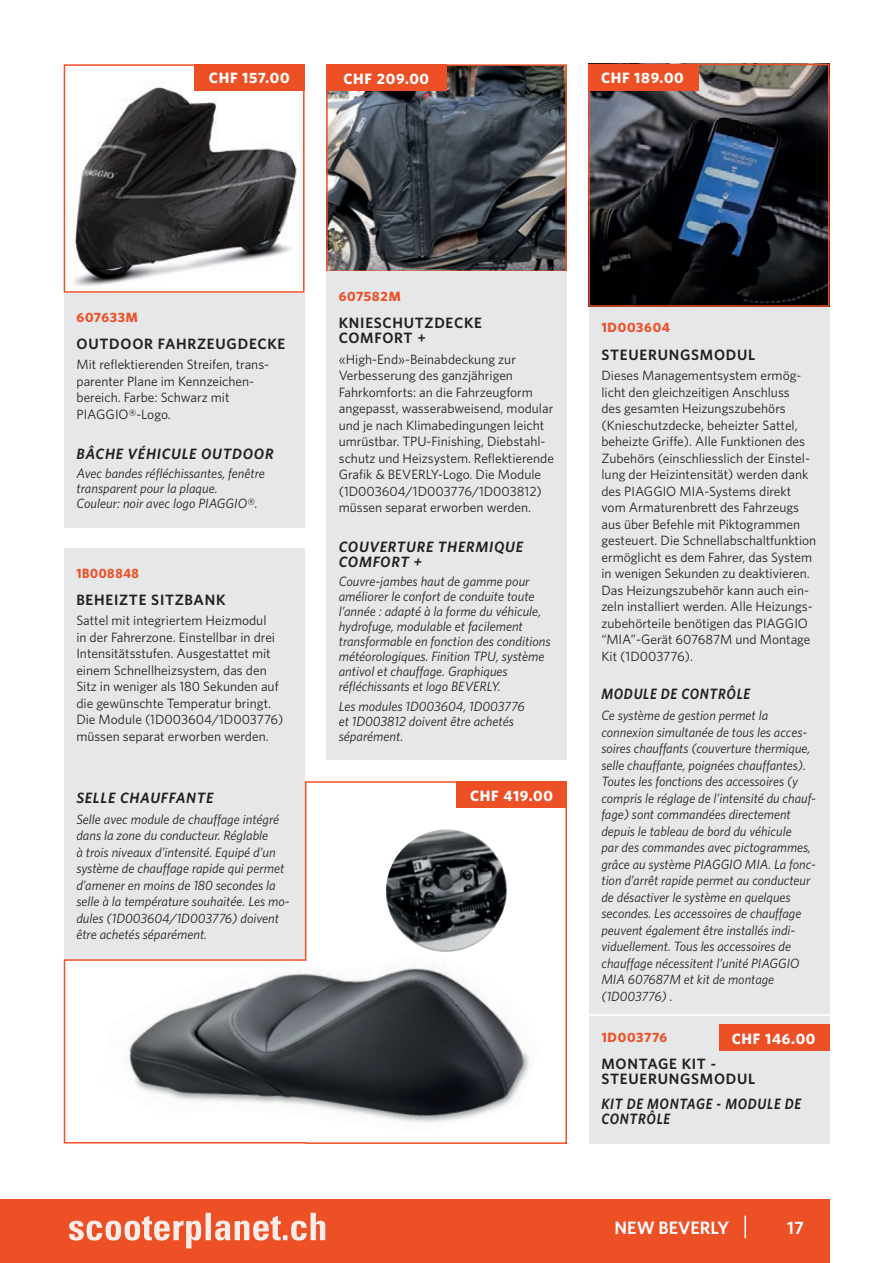
<style>
.page{position:relative;width:893px;height:1263px;background:#fff}
.page>*{position:absolute;margin:0;border:0;box-sizing:border-box;transform-origin:0 0}
.t1{font:600 18px "Whitney";color:#fff}
.t2{font:600 15px/15px "Whitney";letter-spacing:.05em;color:#231f20}
.t3{font:italic 600 15px/15px "Whitney";letter-spacing:.05em;color:#231f20}
.t4{font:700 15px "Whitney";letter-spacing:.05em;color:#fff}
.t5{font:italic 600 15px/15px "Whitney";letter-spacing:.05em;color:#231f20;scale:.91 1}
.t6{font:italic 13.5px/16.5px "Whitney";color:#231f20}
.t7{font:13.5px/16.5px "Whitney";color:#231f20}
.t8{font:700 13.5px "Whitney";letter-spacing:.05em;color:#ee5026}
.t9{font:700 13.5px "Whitney";letter-spacing:.05em;color:#ee5026;scale:.93 1}
</style>
<div class="page">
<div style="left:0;top:1199px;width:829px;height:64px;background:#ee5026"></div>
<hr style="left:744px;top:1215px;width:2px;height:23px;background:#fff">
<div style="left:64px;top:549px;width:241px;height:411px;background:#e6e7e9"></div>
<svg style="left:326px;top:64px;width:241px;height:208px;background:#4c4c51"></svg>
<div style="left:326px;top:64px;width:120px;height:27px;background:#ee5026"></div>
<div style="left:326px;top:272px;width:241px;height:488px;background:#e6e7e9"></div>
<div style="left:64px;top:293px;width:241px;height:234px;background:#e6e7e9"></div>
<svg style="left:64px;top:64px;width:241px;height:229px"></svg>
<div style="left:194px;top:64px;width:111px;height:27px;background:#ee5026"></div>
<div style="left:589px;top:304px;width:241px;height:839px;background:#e6e7e9"></div>
<svg style="left:588px;top:64px;width:241px;height:243px;background:#2c2f37"></svg>
<div style="left:588px;top:64px;width:111px;height:27px;background:#ee5026"></div>
<hr style="left:589px;top:1015px;width:241px;height:1px;background:#fafafa">
<div style="left:719px;top:1024px;width:111px;height:27px;background:#ee5026"></div>
<svg style="left:64px;top:781px;width:503px;height:363px;fill:#eee7e9"></svg>
<img style="left:102px;top:953px;width:437px;height:180px">
<img style="left:378px;top:829px;width:137px;height:131px">
<img style="left:69px;top:1212px;width:257px;height:37px">
<p class="t4" style="left:209px;top:68px;width:82px">CHF 157.00</p>
<p class="t4" style="left:343px;top:68px;width:87px">CHF 209.00</p>
<p class="t4" style="left:601px;top:68px;width:84px">CHF 189.00</p>
<p class="t8" style="left:77px;top:308px;width:63px">607633M</p>
<p class="t2" style="left:77px;top:336px;width:210px">OUTDOOR FAHRZEUGDECKE</p>
<p class="t7" style="left:77px;top:356px;width:194px">Mit reflektierenden Streifen, trans&shy;parenter Plane im Kennzeichen&shy;bereich. Farbe: Schwarz mit<br>PIAGGIO®-Logo.</p>
<p class="t3" style="left:77px;top:446px;width:199px">BÂCHE VÉHICULE OUTDOOR</p>
<p class="t6" style="left:77px;top:466px;width:190px;line-height:15px">Avec bandes réfléchissantes, fenêtre transparent pour la plaque.<br>Couleur: noir avec logo PIAGGIO®.</p>
<p class="t9" style="left:76px;top:564px;width:69px">1B008848</p>
<p class="t2" style="left:76px;top:592px;width:151px">BEHEIZTE SITZBANK</p>
<p class="t7" style="left:76px;top:612px;width:209px">Sattel mit integriertem Heizmodul<br>in der Fahrerzone. Einstellbar in drei Intensitätsstufen. Ausgestattet mit einem Schnellheizsystem, das den Sitz in weniger als 180 Sekunden auf die gewünschte Temperatur bringt.<br>Die Module (1D003604/1D003776) müssen separat erworben werden.</p>
<p class="t3" style="left:76px;top:790px;width:139px">SELLE CHAUFFANTE</p>
<p class="t6" style="left:76px;top:810px;width:215px">Selle avec module de chauffage intégré dans la zone du conducteur. Réglable<br>à trois niveaux d’intensité. Equipé d’un système de chauffage rapide qui permet d’amener en moins de 180 secondes la selle à la température souhaitée. Les mo&shy;dules (1D003604/1D003776) doivent être achetés séparément.</p>
<p class="t8" style="left:339px;top:287px;width:63px">607582M</p>
<p class="t2" style="left:339px;top:315px;width:145px">KNIESCHUTZDECKE<br>COMFORT +</p>
<p class="t7" style="left:339px;top:350px;width:217px">«High-End»-Beinabdeckung zur Verbesserung des ganzjährigen Fahrkomforts: an die Fahrzeugform angepasst, wasserabweisend, modular und je nach Klimabedingungen leicht umrüstbar. TPU-Finishing, Diebstahl&shy;schutz und Heizsystem. Reflektierende Grafik &amp; BEVERLY-Logo. Die Module (1D003604/1D003776/1D003812) müssen separat erworben werden.</p>
<p class="t3" style="left:339px;top:539px;width:186px">COUVERTURE THERMIQUE<br>COMFORT +</p>
<p class="t6" style="left:339px;top:574px;width:213px;line-height:15px">Couvre-jambes haut de gamme pour améliorer le confort de conduite toute l’année : adapté à la forme du véhicule, hydrofuge, modulable et facilement transformable en fonction des conditions météorologiques. Finition TPU, système antivol et chauffage. Graphiques réfléchissants et logo BEVERLY.</p>
<p class="t6" style="left:339px;top:698px;width:187px;line-height:15px">Les modules 1D003604, 1D003776 et 1D003812 doivent être achetés séparément.</p>
<p class="t4" style="left:470px;top:785px;width:84px">CHF 419.00</p>
<p class="t8" style="left:601px;top:319px;width:70px">1D003604</p>
<p class="t2" style="left:601px;top:347px;width:156px">STEUERUNGSMODUL</p>
<p class="t7" style="left:601px;top:367px;width:216px">Dieses Managementsystem ermög&shy;licht den gleichzeitigen Anschluss<br>des gesamten Heizungszubehörs (Knieschutzdecke, beheizter Sattel, beheizte Griffe). Alle Funktionen des Zubehörs (einschliesslich der Einstel&shy;lung der Heizintensität) werden dank des PIAGGIO MIA-Systems direkt vom Armaturenbrett des Fahrzeugs aus über Befehle mit Piktogrammen gesteuert. Die Schnellabschaltfunktion ermöglicht es dem Fahrer, das System in wenigen Sekunden zu deaktivieren.<br>Das Heizungszubehör kann auch ein&shy;zeln installiert werden. Alle Heizungs&shy;zubehörteile benötigen das PIAGGIO “MIA”-Gerät 607687M und Montage Kit (1D003776).</p>
<p class="t5" style="left:601px;top:686px;width:165px">MODULE DE CONTRÔLE</p>
<p class="t6" style="left:601px;top:707px;width:216px">Ce système de gestion permet la connexion simultanée de tous les acces&shy;soires chauffants (couverture thermique, selle chauffante, poignées chauffantes).<br>Toutes les fonctions des accessoires (y compris le réglage de l’intensité du chauf&shy;fage) sont commandées directement depuis le tableau de bord du véhicule<br>par des commandes avec pictogrammes, grâce au système PIAGGIO MIA. La fonc&shy;tion d’arrêt rapide permet au conducteur de désactiver le système en quelques secondes. Les accessoires de chauffage peuvent également être installés indi&shy;viduellement. Tous les accessoires de chauffage nécessitent l’unité PIAGGIO MIA 607687M et kit de montage (1D003776) .</p>
<p class="t8" style="left:601px;top:1028px;width:67px">1D003776</p>
<p class="t2" style="left:601px;top:1056px;width:156px">MONTAGE KIT -<br>STEUERUNGSMODUL</p>
<p class="t5" style="left:601px;top:1096px;width:221px">KIT DE MONTAGE - MODULE DE<br>CONTRÔLE</p>
<p class="t4" style="left:732px;top:1028px;width:85px">CHF 146.00</p>
<h1 class="t1" style="left:615px;top:1216px;width:116px">NEW BEVERLY</h1>
<h1 class="t1" style="left:787px;top:1216px;width:18px">17</h1>
</div>
